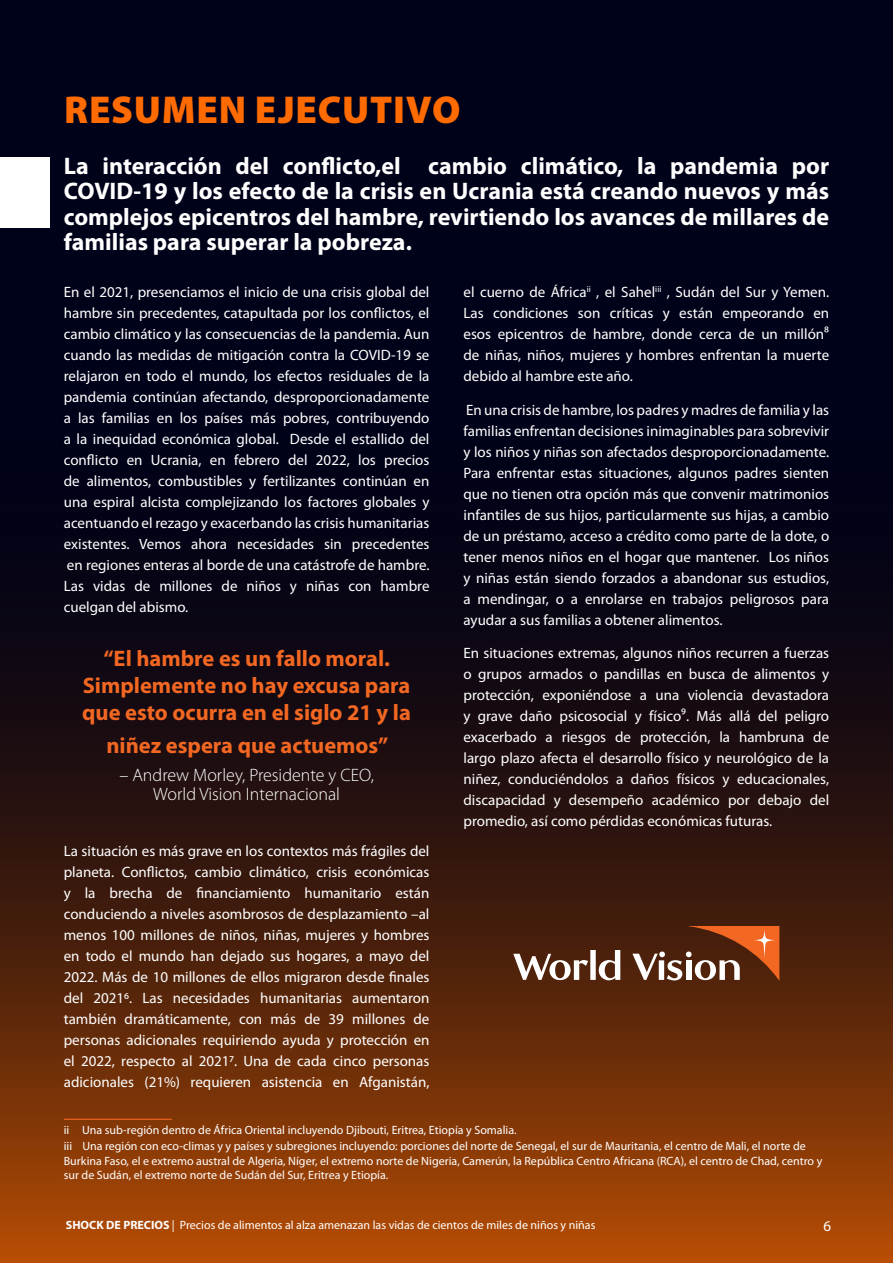
<style>
.page{position:relative;width:893px;height:1263px;background:#fff}
.page>*{position:absolute;margin:0;border:0;box-sizing:border-box;transform-origin:0 0}
.t1{font:900 39px "Myriad Pro";letter-spacing:.02em;color:#ff6b00}
.t2{font:700 24px/25.5px "Myriad Pro";color:#fff;text-align:justify}
.t3{font:700 22.5px/27px "Myriad Pro";color:#f26722;text-align:center}
.t4{font:300 18px/19.5px "Myriad Pro";color:#fff;text-align:center}
.t5{font:15px/21px "Myriad Pro";color:#fff;text-align:justify}
.t6{font:12px/16.5px "Myriad Pro";color:#fff}
.s1{font-weight:700}
</style>
<div class="page">
<img style="left:0;top:0;width:893px;height:1263px">
<hr style="left:64px;top:1119px;width:108px;height:1px;background:#f26722">
<div style="left:0;top:157px;width:49px;height:70px;background:#fff"></div>
<svg style="left:513px;top:926px;width:266px;height:55px;background:#7a4b34"></svg>
<h1 class="t1" style="left:64px;top:84px;width:398px">RESUMEN EJECUTIVO</h1>
<p class="t2" style="left:64px;top:152px;width:767px">La interacción del conflicto,el cambio climático, la pandemia por COVID-19 y los efecto de la crisis en Ucrania está creando nuevos y más complejos epicentros del hambre, revirtiendo los avances de millares de familias para superar la pobreza.</p>
<p class="t5" style="left:64px;top:281px;width:367px">En el 2021, presenciamos el inicio de una crisis global del hambre sin precedentes, catapultada por los conflictos, el cambio climático y las consecuencias de la pandemia. Aun cuando las medidas de mitigación contra la COVID-19 se relajaron en todo el mundo, los efectos residuales de la pandemia continúan afectando, desproporcionadamente a las familias en los países más pobres, contribuyendo a la inequidad económica global. Desde el estallido del conflicto en Ucrania, en febrero del 2022, los precios de alimentos, combustibles y fertilizantes continúan en una espiral alcista complejizando los factores globales y acentuando el rezago y exacerbando las crisis humanitarias existentes. Vemos ahora necesidades sin precedentes en regiones enteras al borde de una catástrofe de hambre.<br>Las vidas de millones de niños y niñas con hambre cuelgan del abismo.</p>
<h3 class="t3" style="left:82px;top:644px;width:330px">“El hambre es un fallo moral.<br>Simplemente no hay excusa para que esto ocurra en el siglo 21 y la</h3>
<h3 class="t3" style="left:106px;top:731px;width:283px">niñez espera que actuemos”</h3>
<p class="t4" style="left:119px;top:764px;width:256px">– Andrew Morley, Presidente y CEO,<br>World Vision Internacional</p>
<p class="t5" style="left:64px;top:840px;width:367px">La situación es más grave en los contextos más frágiles del planeta. Conflictos, cambio climático, crisis económicas y la brecha de financiamiento humanitario están conduciendo a niveles asombrosos de desplazamiento –al menos 100 millones de niños, niñas, mujeres y hombres en todo el mundo han dejado sus hogares, a mayo del 2022. Más de 10 millones de ellos migraron desde finales del 20216. Las necesidades humanitarias aumentaron también dramáticamente, con más de 39 millones de personas adicionales requiriendo ayuda y protección en el 2022, respecto al 20217. Una de cada cinco personas adicionales (21%) requieren asistencia en Afganistán,</p>
<p class="t5" style="left:463px;top:281px;width:367px">el cuerno de África<sup>ii</sup> , el Sahel<sup>iii</sup> , Sudán del Sur y Yemen.<br>Las condiciones son críticas y están empeorando en esos epicentros de hambre, donde cerca de un millón⁸ de niñas, niños, mujeres y hombres enfrentan la muerte debido al hambre este año.</p>
<p class="t5" style="left:463px;top:399px;width:367px">En una crisis de hambre, los padres y madres de familia y las familias enfrentan decisiones inimaginables para sobrevivir y los niños y niñas son afectados desproporcionadamente.<br>Para enfrentar estas situaciones, algunos padres sienten que no tienen otra opción más que convenir matrimonios infantiles de sus hijos, particularmente sus hijas, a cambio de un préstamo, acceso a crédito como parte de la dote, o tener menos niños en el hogar que mantener. Los niños y niñas están siendo forzados a abandonar sus estudios, a mendingar, o a enrolarse en trabajos peligrosos para ayudar a sus familias a obtener alimentos.</p>
<p class="t5" style="left:463px;top:643px;width:367px">En situaciones extremas, algunos niños recurren a fuerzas o grupos armados o pandillas en busca de alimentos y protección, exponiéndose a una violencia devastadora y grave daño psicosocial y físico⁹. Más allá del peligro exacerbado a riesgos de protección, la hambruna de largo plazo afecta el desarrollo físico y neurológico de la niñez, conduciéndolos a daños físicos y educacionales, discapacidad y desempeño académico por debajo del promedio, así como pérdidas económicas futuras.</p>
<p class="t6" style="left:64px;top:1121px;width:744px">ii Una sub-región dentro de África Oriental incluyendo Djibouti, Eritrea, Etiopía y Somalia.<br>iii Una región con eco-climas y y países y subregiones incluyendo: porciones del norte de Senegal, el sur de Mauritania, el centro de Mali, el norte de</p>
<p class="t6" style="left:64px;top:1153px;width:760px;line-height:14.4px">Burkina Faso, el e extremo austral de Algeria, Níger, el extremo norte de Nigeria, Camerún, la República Centro Africana (RCA), el centro de Chad, centro y sur de Sudán, el extremo norte de Sudán del Sur, Eritrea y Etiopía.</p>
<p class="t6" style="left:66px;top:1216px;width:531px"><span class="s1">SHOCK DE PRECIOS</span> | Precios de alimentos al alza amenazan las vidas de cientos de miles de niños y niñas</p>
<p class="t5" style="left:824px;top:1215px;width:9px">6</p>
</div>
